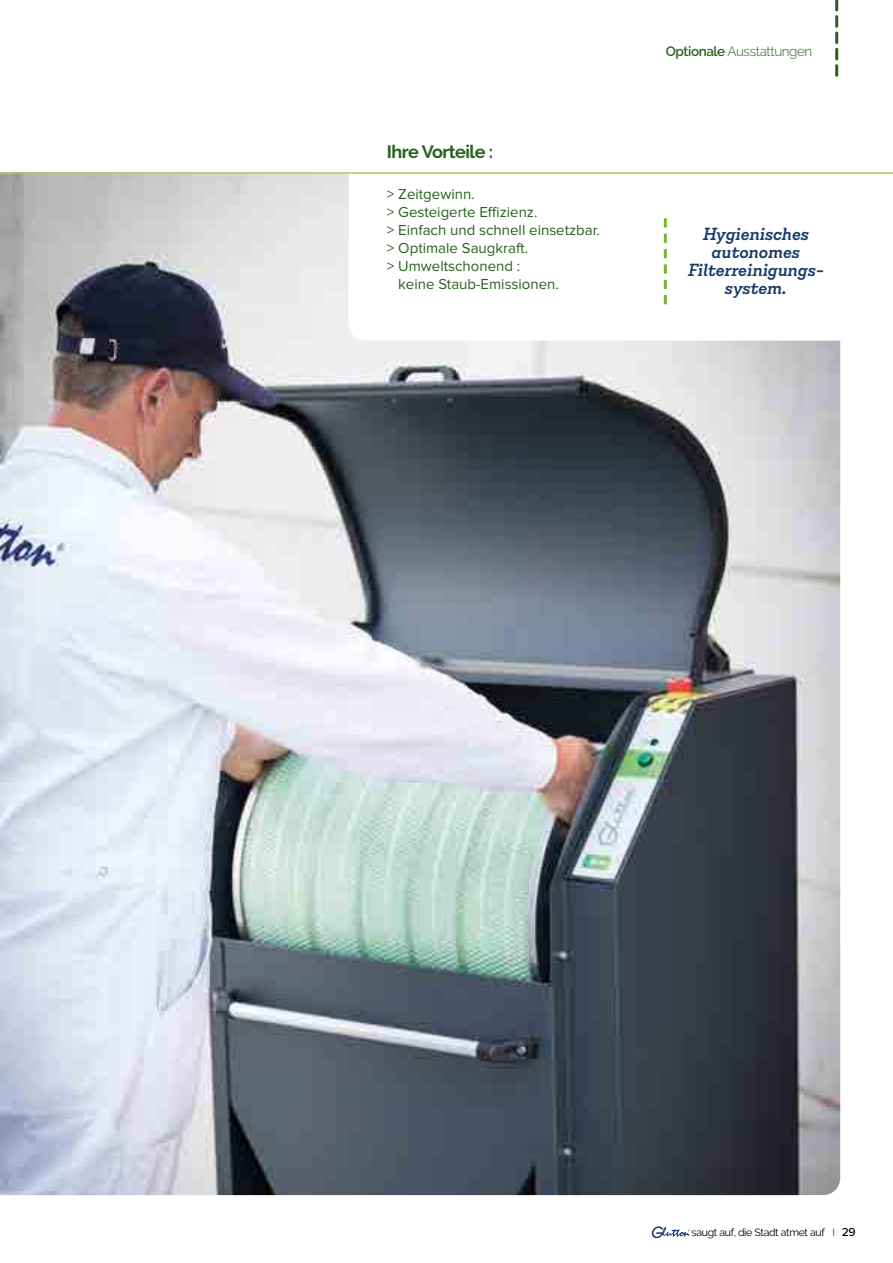
<style>
.page{position:relative;width:893px;height:1263px;background:#fff}
.page>*{position:absolute;margin:0;border:0;box-sizing:border-box;transform-origin:0 0}
.t1{font:italic 600 19.5px/18px "Emy Slab Alt";color:#193c6a;text-align:center}
.t2{font:700 18px "Raleway";letter-spacing:-.03em;color:#27621d}
.t3{font:15px "Proxima Nova";color:#27621d}
.t4{font:300 13.5px "Raleway";letter-spacing:-.03em;color:#27621d}
.t5{font:10.5px "Raleway";letter-spacing:-.03em;color:#000}
.s1{font-weight:600}
.s2{color:#193c6a}
.s3{font-family:"Proxima Nova";font-weight:500;font-size:12px}
</style>
<div class="page">
<svg style="left:652px;top:1226px;width:38px;height:12px"></svg>
<img style="left:0;top:665px;width:840px;height:530px">
<svg style="left:0;top:172px;width:893px;height:493px"></svg>
<svg style="left:835px;top:0;width:3px;height:75px"></svg>
<p class="t2" style="left:387px;top:142px;width:108px">Ihre Vorteile :</p>
<p class="t3" style="left:387px;top:185px;width:89px">&gt; Zeitgewinn.</p>
<p class="t3" style="left:387px;top:203px;width:152px">&gt; Gesteigerte Effizienz.</p>
<p class="t3" style="left:387px;top:221px;width:214px">&gt; Einfach und schnell einsetzbar.</p>
<p class="t3" style="left:387px;top:239px;width:143px">&gt; Optimale Saugkraft.</p>
<p class="t3" style="left:387px;top:257px;width:135px">&gt; Umweltschonend :</p>
<p class="t3" style="left:398px;top:275px;width:162px">keine Staub-Emissionen.</p>
<p class="t4" style="left:666px;top:43px;width:148px"><span class="s1">Optionale</span> Ausstattungen</p>
<h1 class="t1" style="left:687px;top:225px;width:138px">Hygienisches autonomes<br>Filterreinigungs&shy;system.</h1>
<p class="t5" style="left:692px;top:1226px;width:166px">saugt auf, die Stadt atmet auf <span class="s2">I</span> <span class="s3">29</span></p>
</div>
